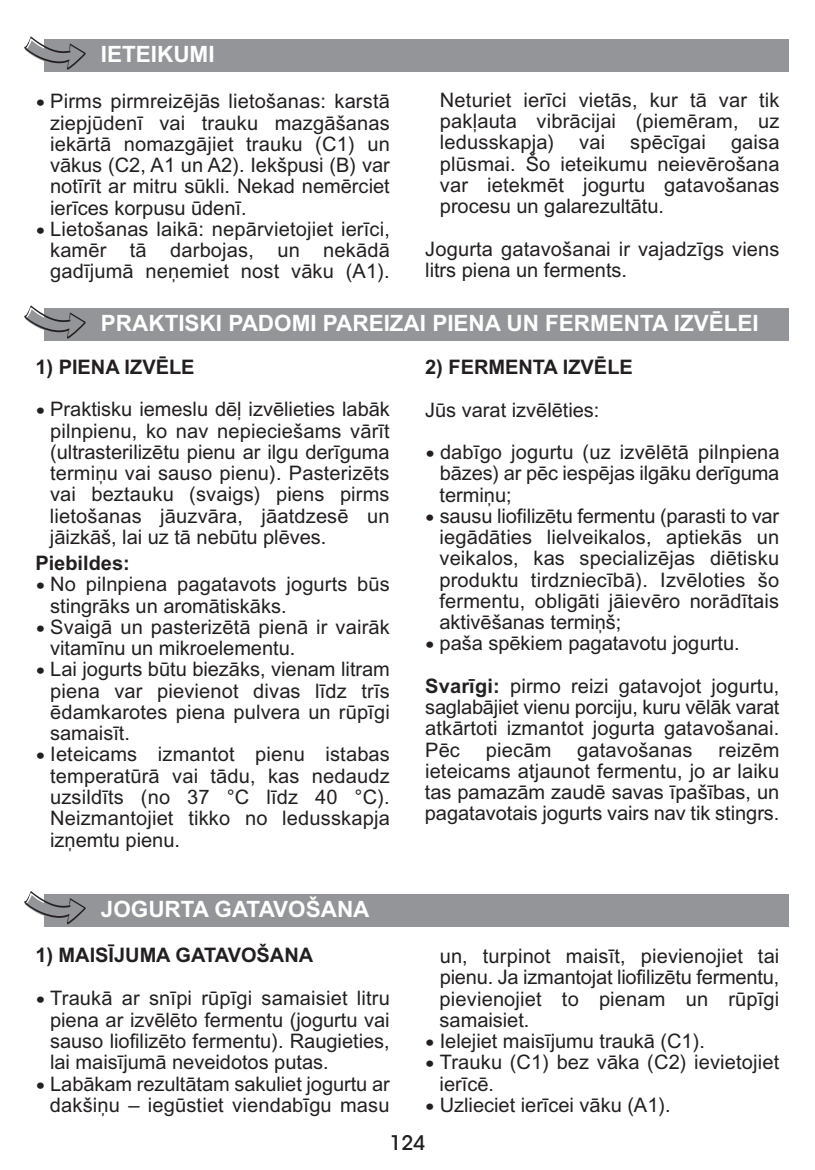
<style>
.page{position:relative;width:815px;height:1170px;background:#fff}
.page>*{position:absolute;margin:0;border:0;box-sizing:border-box;transform-origin:0 0}
.t1{font:700 22.5px "Arial CE";color:#fff}
.t2{font:20px/21.2px "Arial CE";letter-spacing:.01em;color:#231f20;text-align:justify}
.t3{font:700 20px "Arial CE";color:#231f20}
.t4{font:20px "ITC Avant Garde MM 82 wt 750 wd";color:#231f20}
.s1{font-family:"FS Albert"}
.s2{font-weight:700}
</style>
<div class="page">
<div style="left:44px;top:39px;width:745px;height:33px;background:#939598"></div>
<svg style="left:25px;top:36px;width:60px;height:34px"></svg>
<div style="left:44px;top:308px;width:745px;height:33px;background:#939598"></div>
<svg style="left:25px;top:305px;width:60px;height:34px"></svg>
<div style="left:44px;top:893px;width:745px;height:33px;background:#939598"></div>
<svg style="left:25px;top:891px;width:60px;height:34px"></svg>
<p class="t1" style="left:101px;top:46px;width:115px">IETEIKUMI</p>
<p class="t2" style="left:50px;top:93px;width:341px;text-indent:-15px"><span class="s1">•</span> Pirms pirmreizējās lietošanas: karstā ziepjūdenī vai trauku mazgāšanas iekārtā nomazgājiet trauku (C1) un vākus (C2, A1 un A2). Iekšpusi (B) var notīrīt ar mitru sūkli. Nekad nemērciet ierīces korpusu ūdenī.</p>
<p class="t2" style="left:50px;top:220px;width:341px;text-indent:-15px"><span class="s1">•</span> Lietošanas laikā: nepārvietojiet ierīci, kamēr tā darbojas, un nekādā gadījumā neņemiet nost vāku (A1).</p>
<p class="t2" style="left:440px;top:91px;width:341px">Neturiet ierīci vietās, kur tā var tik pakļauta vibrācijai (piemēram, uz ledusskapja)</p>
<p class="t2" style="left:579px;top:133px;width:27px">vai</p>
<p class="t2" style="left:630px;top:133px;width:77px">spēcīgai</p>
<p class="t2" style="left:440px;top:134px;width:341px;text-indent:291px">gaisa plūsmai. Šo ieteikumu neievērošana var ietekmēt jogurtu gatavošanas procesu un galarezultātu.</p>
<p class="t2" style="left:425px;top:240px;width:356px">Jogurta gatavošanai ir vajadzīgs viens litrs piena un ferments.</p>
<p class="t1" style="left:101px;top:315px;width:659px">PRAKTISKI PADOMI PAREIZAI PIENA UN FERMENTA IZVĒLEI</p>
<p class="t3" style="left:35px;top:359px;width:161px">1) PIENA IZVĒLE</p>
<p class="t2" style="left:50px;top:400px;width:341px;text-indent:-14px"><span class="s1">•</span> Praktisku iemeslu dēļ izvēlieties labāk pilnpienu, ko nav nepieciešams vārīt (ultrasterilizētu pienu ar ilgu derīguma termiņu vai sauso pienu). Pasterizēts vai beztauku (svaigs) piens pirms lietošanas jāuzvāra, jāatdzesē un jāizkāš, lai uz tā nebūtu plēves.</p>
<p class="t3" style="left:35px;top:555px;width:96px">Piebildes:</p>
<p class="t2" style="left:50px;top:575px;width:341px;text-indent:-15px"><span class="s1">•</span> No pilnpiena pagatavots jogurts būs stingrāks un aromātiskāks.</p>
<p class="t2" style="left:50px;top:618px;width:341px;text-indent:-15px"><span class="s1">•</span> Svaigā un pasterizētā pienā ir vairāk vitamīnu un mikroelementu.</p>
<p class="t2" style="left:50px;top:660px;width:341px;text-indent:-15px"><span class="s1">•</span> Lai jogurts būtu biezāks, vienam litram piena var pievienot divas līdz trīs ēdamkarotes piena pulvera un rūpīgi samaisīt.</p>
<p class="t2" style="left:50px;top:745px;width:341px;text-indent:-15px"><span class="s1">•</span> Ieteicams izmantot pienu istabas temperatūrā vai tādu, kas nedaudz uzsildīts (no 37 °C līdz 40 °C).<br>Neizmantojiet tikko no ledusskapja izņemtu pienu.</p>
<p class="t1" style="left:101px;top:900px;width:270px">JOGURTA GATAVOŠANA</p>
<p class="t3" style="left:35px;top:947px;width:279px">1) MAISĪJUMA GATAVOŠANA</p>
<p class="t2" style="left:50px;top:989px;width:341px;text-indent:-15px"><span class="s1">•</span> Traukā ar snīpi rūpīgi samaisiet litru piena ar izvēlēto fermentu (jogurtu vai sauso liofilizēto fermentu). Raugieties, lai maisījumā neveidotos putas.</p>
<p class="t2" style="left:35px;top:1074px;width:356px;text-align:right"><span class="s1">•</span> Labākam rezultātam sakuliet jogurtu ar dakšiņu – iegūstiet viendabīgu masu</p>
<p class="t3" style="left:425px;top:359px;width:209px">2) FERMENTA IZVĒLE</p>
<p class="t2" style="left:425px;top:400px;width:176px">Jūs varat izvēlēties:</p>
<p class="t2" style="left:440px;top:443px;width:342px;text-indent:-14px"><span class="s1">•</span> dabīgo jogurtu (uz izvēlētā pilnpiena bāzes) ar pēc iespējas ilgāku derīguma termiņu;</p>
<p class="t2" style="left:439px;top:507px;width:341px;text-indent:-15px"><span class="s1">•</span> sausu liofilizētu fermentu (parasti to var iegādāties lielveikalos, aptiekās un veikalos, kas specializējas diētisku produktu tirdzniecībā). Izvēloties šo fermentu, obligāti jāievēro norādītais aktivēšanas termiņš;</p>
<p class="t2" style="left:425px;top:623px;width:356px;line-height:42.5px"><span class="s1">•</span> paša spēkiem pagatavotu jogurtu.<br><span class="s2">Svarīgi:</span> pirmo reizi gatavojot jogurtu,</p>
<p class="t2" style="left:425px;top:698px;width:356px">saglabājiet vienu porciju, kuru vēlāk varat atkārtoti izmantot jogurta gatavošanai.<br>Pēc</p>
<p class="t2" style="left:486px;top:740px;width:67px">piecām</p>
<p class="t2" style="left:577px;top:740px;width:117px">gatavošanas</p>
<p class="t2" style="left:425px;top:740px;width:356px;text-indent:294px">reizēm ieteicams atjaunot fermentu, jo ar laiku tas pamazām zaudē savas īpašības, un pagatavotais jogurts vairs nav tik stingrs.</p>
<p class="t2" style="left:440px;top:947px;width:341px">un, turpinot maisīt, pievienojiet tai pienu. Ja izmantojat liofilizētu fermentu, pievienojiet to pienam un rūpīgi samaisiet.</p>
<p class="t2" style="left:425px;top:1032px;width:281px"><span class="s1">•</span> Ielejiet maisījumu traukā (C1).</p>
<p class="t2" style="left:440px;top:1053px;width:341px;text-indent:-15px"><span class="s1">•</span> Trauku (C1) bez vāka (C2) ievietojiet ierīcē.</p>
<p class="t2" style="left:425px;top:1095px;width:247px"><span class="s1">•</span> Uzlieciet ierīcei vāku (A1).</p>
<p class="t4" style="left:390px;top:1134px;width:37px">124</p>
</div>
